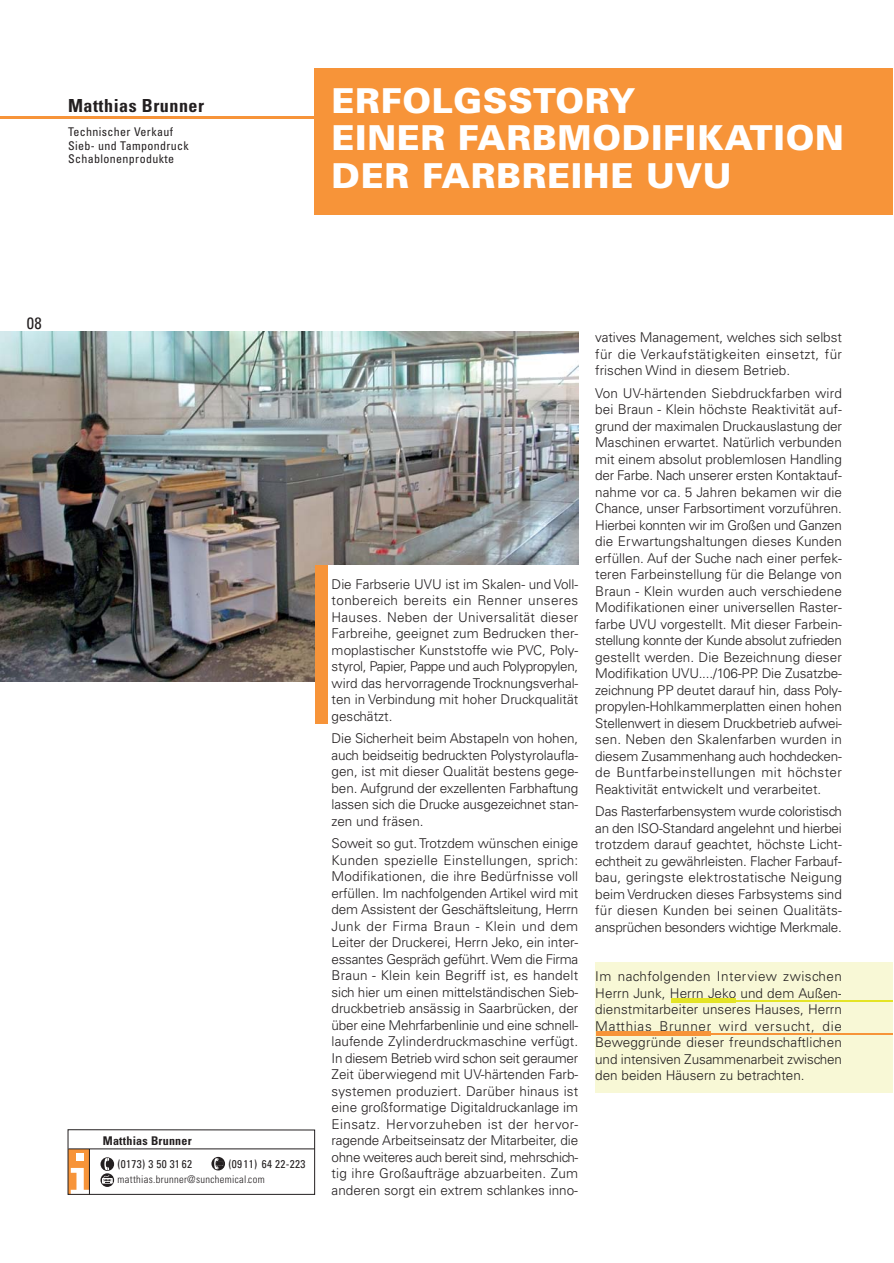
<style>
.page{position:relative;width:894px;height:1263px;background:#fff}
.page>*{position:absolute;margin:0;border:0;box-sizing:border-box;transform-origin:0 0}
.t1{font:900 34.35px/37.2px "Univers";letter-spacing:.02em;color:#fff}
.t2{font:700 condensed 18px "Univers";letter-spacing:.03em;color:#231f20}
.t3{font:condensed 16.5px "Univers";color:#231f20}
.t4{font:300 13.5px/16.5px "Univers";color:#231f20;text-align:justify}
.t5{font:condensed 12px/13.5px "Univers";letter-spacing:.03em;color:#231f20}
.t6{font:700 condensed 12px "Univers";letter-spacing:.02em;color:#231f20}
.t7{font:condensed 11.25px "Univers";letter-spacing:.03em;color:#231f20}
.t8{font:300 condensed 10.5px "Univers";letter-spacing:.03em;color:#231f20}
</style>
<div class="page">
<div style="left:595px;top:963px;width:247px;height:130px;background:#f8f8d6"></div>
<div style="left:315px;top:68px;width:578px;height:147px;background:#f79439"></div>
<img style="left:0;top:332px;width:578px;height:349px">
<div style="left:315px;top:565px;width:269px;height:125px;background:#fff"></div>
<hr style="left:0;top:116px;width:320px;height:3px;background:#f79439">
<div style="left:842px;top:963px;width:51px;height:130px;background:#f8f8d6"></div>
<div style="left:68px;top:1149px;width:21px;height:45px;background:#f79439"></div>
<div style="left:76px;top:1154px;width:8px;height:7px;background:#fff"></div>
<svg style="left:71px;top:1168px;width:18px;height:25px"></svg>
<div style="left:68px;top:1129px;width:247px;height:66px;border:1px solid #231f20"></div>
<svg style="left:211px;top:1157px;width:14px;height:14px"></svg>
<svg style="left:214px;top:1158px;width:9px;height:11px"></svg>
<svg style="left:101px;top:1157px;width:13px;height:14px"></svg>
<div style="left:101px;top:1173px;width:13px;height:14px;background:#231f20;border-radius:50%"></div>
<svg style="left:102px;top:1158px;width:11px;height:26px"></svg>
<hr style="left:89px;top:1149px;width:1px;height:46px;background:#231f20">
<hr style="left:68px;top:1148px;width:247px;height:1px;background:#231f20">
<div style="left:315px;top:565px;width:12px;height:159px;background:#f79439"></div>
<hr style="left:672px;top:999px;width:64px;height:4px;background:#e4e426">
<hr style="left:736px;top:1000px;width:157px;height:2px;background:#e4e426">
<hr style="left:596px;top:1032px;width:115px;height:4px;background:#f79439">
<hr style="left:711px;top:1033px;width:182px;height:2px;background:#f79439">
<h2 class="t2" style="left:68px;top:99px;width:138px">Matthias Brunner</h2>
<p class="t5" style="left:68px;top:126px;width:122px">Technischer Verkauf<br>Sieb- und Tampondruck<br>Schablonenprodukte</p>
<h1 class="t1" style="left:332px;top:85px;width:514px">ERFOLGSSTORY<br>EINER FARBMODIFIKATION<br>DER FARBREIHE UVU</h1>
<p class="t3" style="left:27px;top:317px;width:16px">08</p>
<p class="t6" style="left:103px;top:1136px;width:90px">Matthias Brunner</p>
<p class="t7" style="left:118px;top:1160px;width:76px">(0173) 3 50 31 62</p>
<p class="t7" style="left:228px;top:1160px;width:79px">(0911) 64 22-223</p>
<p class="t8" style="left:118px;top:1175px;width:149px">matthias.brunner@sunchemical.com</p>
<p class="t4" style="left:332px;top:577px;width:248px">Die Farbserie UVU ist im Skalen- und Voll&shy;tonbereich bereits ein Renner unseres Hauses. Neben der Universalität dieser Farbreihe, geeignet zum Bedrucken ther&shy;moplastischer Kunststoffe wie PVC, Poly&shy;styrol, Papier, Pappe und auch Polypropylen, wird das hervorragende Trocknungsverhal&shy;ten in Verbindung mit hoher Druckqualität geschätzt.</p>
<p class="t4" style="left:332px;top:732px;width:248px">Die Sicherheit beim Abstapeln von hohen, auch beidseitig bedruckten Polystyrolaufla&shy;gen, ist mit dieser Qualität bestens gege&shy;ben. Aufgrund der exzellenten Farbhaftung lassen sich die Drucke ausgezeichnet stan&shy;zen und fräsen.</p>
<p class="t4" style="left:332px;top:837px;width:248px">Soweit so gut. Trotzdem wünschen einige Kunden spezielle Einstellungen, sprich:<br>Modifikationen, die ihre Bedürfnisse voll erfüllen. Im nachfolgenden Artikel wird mit dem Assistent der Geschäftsleitung, Herrn Junk der Firma Braun - Klein und dem Leiter der Druckerei, Herrn Jeko, ein inter&shy;essantes Gespräch geführt. Wem die Firma Braun - Klein kein Begriff ist, es handelt sich hier um einen mittelständischen Sieb&shy;druckbetrieb ansässig in Saarbrücken, der über eine Mehrfarbenlinie und eine schnell&shy;laufende Zylinderdruckmaschine verfügt.<br>In diesem Betrieb wird schon seit geraumer Zeit überwiegend mit UV-härtenden Farb&shy;systemen produziert. Darüber hinaus ist eine großformatige Digitaldruckanlage im Einsatz. Hervorzuheben ist der hervor&shy;ragende Arbeitseinsatz der Mitarbeiter, die ohne weiteres auch bereit sind, mehrschich&shy;tig ihre Großaufträge abzuarbeiten. Zum anderen sorgt ein extrem schlankes inno-</p>
<p class="t4" style="left:595px;top:331px;width:248px">vatives Management, welches sich selbst für die Verkaufstätigkeiten einsetzt, für frischen Wind in diesem Betrieb.</p>
<p class="t4" style="left:595px;top:386px;width:248px">Von UV-härtenden Siebdruckfarben wird bei Braun - Klein höchste Reaktivität auf&shy;grund der maximalen Druckauslastung der Maschinen erwartet. Natürlich verbunden mit einem absolut problemlosen Handling der Farbe. Nach unserer ersten Kontaktauf&shy;nahme vor ca. 5 Jahren bekamen wir die Chance, unser Farbsortiment vorzuführen.<br>Hierbei konnten wir im Großen und Ganzen die Erwartungshaltungen dieses Kunden erfüllen. Auf der Suche nach einer perfek&shy;teren Farbeinstellung für die Belange von Braun - Klein wurden auch verschiedene Modifikationen einer universellen Raster&shy;farbe UVU vorgestellt. Mit dieser Farbein&shy;stellung konnte der Kunde absolut zufrieden gestellt werden. Die Bezeichnung dieser Modifikation UVU..../106-PP. Die Zusatzbe&shy;zeichnung PP deutet darauf hin, dass Poly&shy;propylen-Hohlkammerplatten einen hohen Stellenwert in diesem Druckbetrieb aufwei&shy;sen. Neben den Skalenfarben wurden in diesem Zusammenhang auch hochdecken&shy;de Buntfarbeinstellungen mit höchster Reaktivität entwickelt und verarbeitet.</p>
<p class="t4" style="left:595px;top:805px;width:248px">Das Rasterfarbensystem wurde coloristisch an den ISO-Standard angelehnt und hierbei trotzdem darauf geachtet, höchste Licht&shy;echtheit zu gewährleisten. Flacher Farbauf&shy;bau, geringste elektrostatische Neigung beim Verdrucken dieses Farbsystems sind für diesen Kunden bei seinen Qualitäts&shy;ansprüchen besonders wichtige Merkmale.</p>
<p class="t4" style="left:595px;top:970px;width:248px">Im nachfolgenden Interview zwischen Herrn Junk, Herrn Jeko und dem Außen&shy;dienstmitarbeiter unseres Hauses, Herrn Matthias Brunner wird versucht, die Beweggründe dieser freundschaftlichen und intensiven Zusammenarbeit zwischen den beiden Häusern zu betrachten.</p>
</div>
